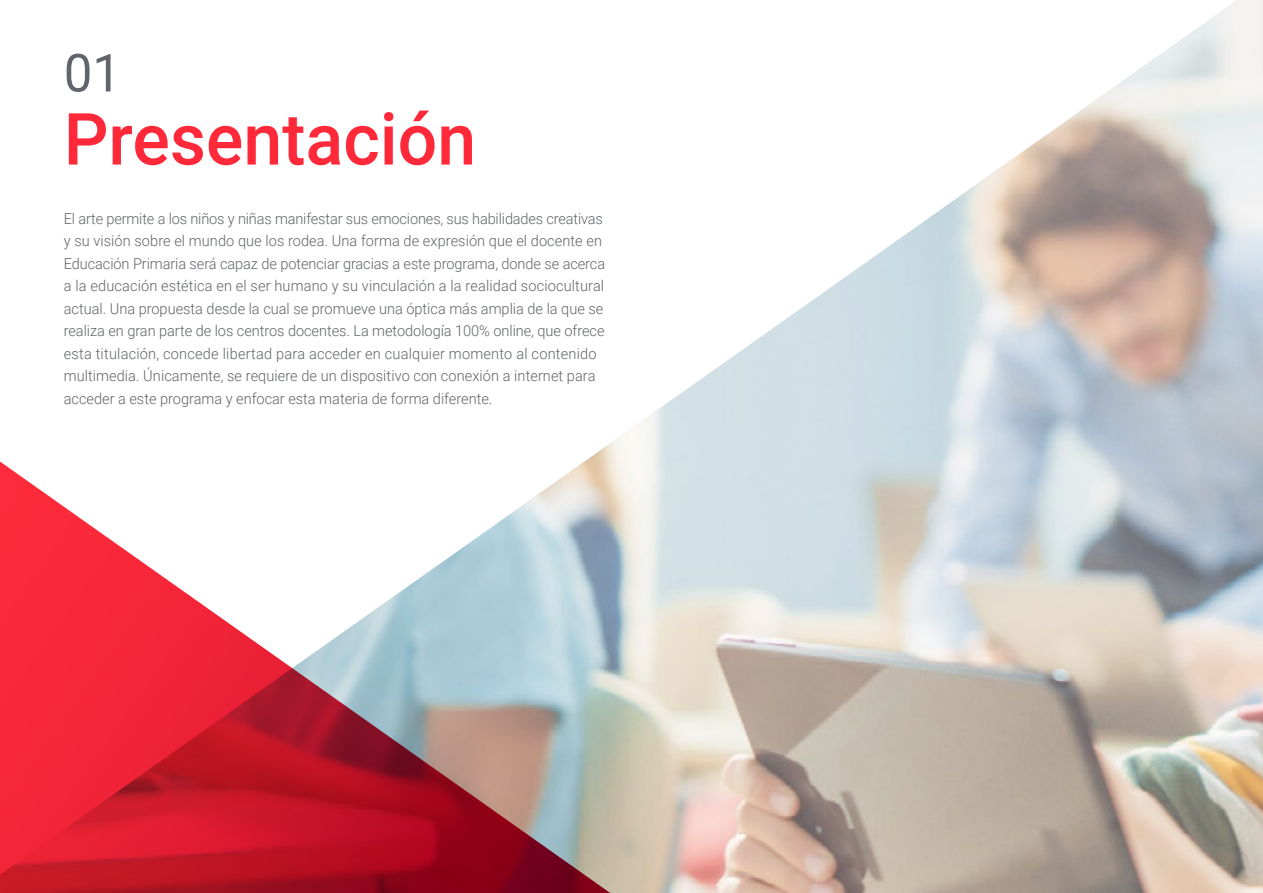
<style>
.page{position:relative;width:1263px;height:893px;background:#fff}
.page>*{position:absolute;margin:0;border:0;box-sizing:border-box;transform-origin:0 0}
.t1{font:500 72px "Roboto";color:#ff293a}
.t2{font:52.5px "Roboto";color:#61646a}
.t3{font:300 15px/22.5px "Roboto";color:#61646a}
</style>
<div class="page">
<img style="left:607px;top:0;width:656px;height:893px">
<svg style="left:0;top:446px;width:640px;height:447px"></svg>
<h2 class="t2" style="left:64px;top:36px;width:59px">01</h2>
<h1 class="t1" style="left:64px;top:89px;width:414px">Presentación</h1>
<p class="t3" style="left:64px;top:207px;width:543px">El arte permite a los niños y niñas manifestar sus emociones, sus habilidades creativas y su visión sobre el mundo que los rodea. Una forma de expresión que el docente en Educación Primaria será capaz de potenciar gracias a este programa, donde se acerca a la educación estética en el ser humano y su vinculación a la realidad sociocultural actual. Una propuesta desde la cual se promueve una óptica más amplia de la que se realiza en gran parte de los centros docentes. La metodología 100% online, que ofrece esta titulación, concede libertad para acceder en cualquier momento al contenido multimedia. Únicamente, se requiere de un dispositivo con conexión a internet para acceder a este programa y enfocar esta materia de forma diferente.</p>
</div>
